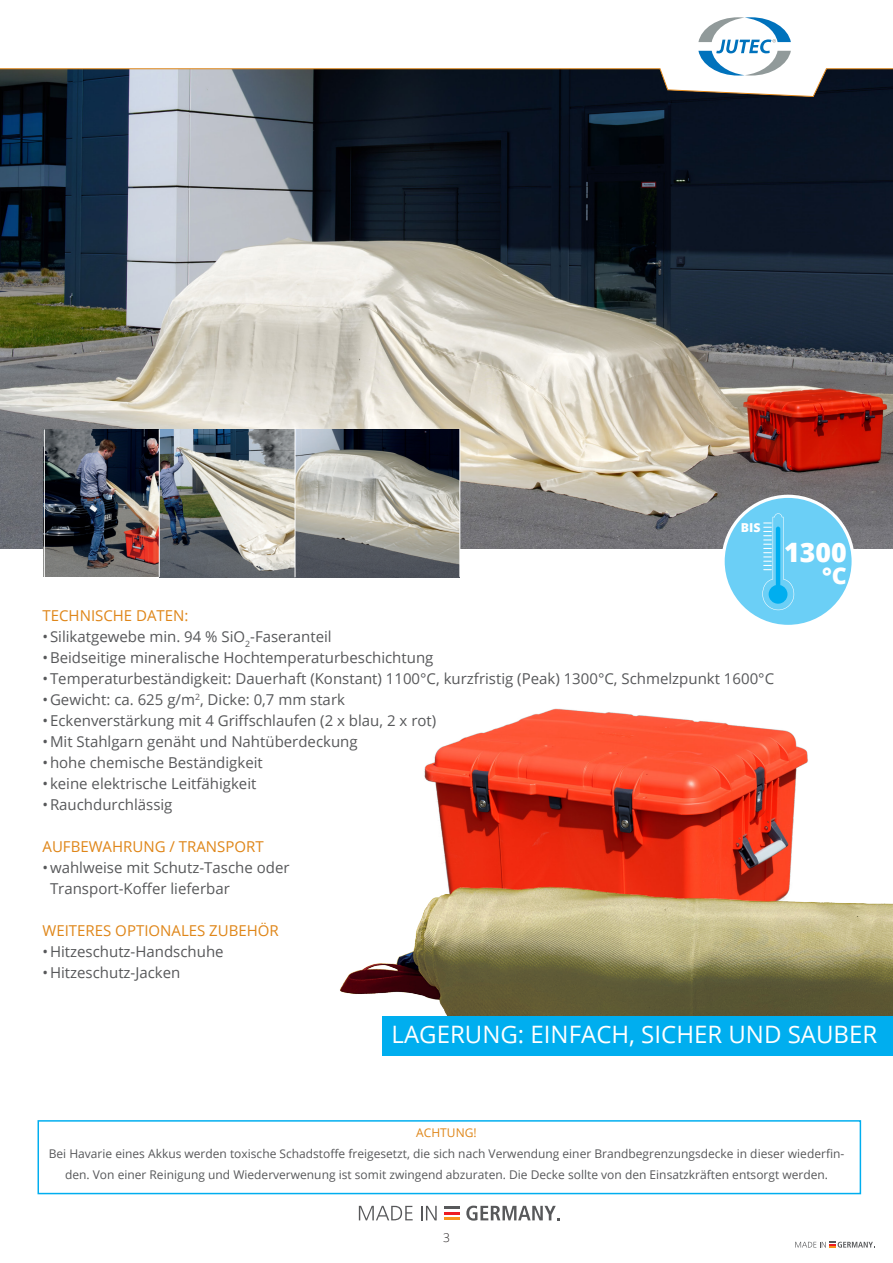
<style>
.page{position:relative;width:893px;height:1263px;background:#fff}
.page>*{position:absolute;margin:0;border:0;box-sizing:border-box;transform-origin:0 0}
.t1{font:800 26.7px "Open Sans";color:#fff}
.t2{font:24px "Open Sans";color:#fff}
.t3{font:800 23.1px "Open Sans";color:#fff}
.aufzählung{font:15px "Open Sans";color:#57585a}
.aufzählung-2{font:15px "Open Sans";color:#df8619}
.t4{font:800 12.3px "Open Sans";color:#fff}
.aufzählung-3{font:12px/21px "Open Sans";color:#57585a;text-align:center}
.aufzählung-4{font:12px "Open Sans";color:#df8619}
.t5{font:300 12px "Open Sans";color:#231f20}
</style>
<div class="page">
<svg style="left:795px;top:1242px;width:78px;height:5px"></svg>
<img style="left:0;top:97px;width:893px;height:452px">
<svg style="left:359px;top:1206px;width:54px;height:14px"></svg>
<svg style="left:421px;top:1206px;width:16px;height:14px"></svg>
<svg style="left:466px;top:1205px;width:94px;height:15px"></svg>
<hr style="left:444px;top:1217px;width:16px;height:3px;background:#f7931d">
<hr style="left:444px;top:1212px;width:16px;height:3px;background:#ee1d23">
<hr style="left:444px;top:1206px;width:16px;height:3px;background:#57585a">
<svg style="left:0;top:17px;width:893px;height:80px"></svg>
<img style="left:424px;top:708px;width:384px;height:148px">
<img style="left:340px;top:856px;width:553px;height:200px">
<svg style="left:721px;top:495px;width:134px;height:130px"></svg>
<div style="left:383px;top:1016px;width:510px;height:40px;background:#00aeef"></div>
<div style="left:38px;top:1120px;width:823px;height:74px;border:2px solid #00aeef"></div>
<img style="left:45px;top:429px;width:414px;height:148px">
<hr style="left:159px;top:429px;width:1px;height:148px;background:#fff">
<hr style="left:295px;top:427px;width:1px;height:150px;background:#fff">
<hr style="left:44px;top:429px;width:1px;height:149px;background:#fff">
<hr style="left:459px;top:429px;width:1px;height:148px;background:#fff">
<p class="t4" style="left:741px;top:518px;width:21px">BIS</p>
<p class="aufzählung-2" style="left:43px;top:605px;width:148px">TECHNISCHE DATEN:</p>
<p class="aufzählung" style="left:43px;top:626px;width:291px">•Silikatgewebe min. 94 % SiO<sub>2</sub>-Faseranteil</p>
<p class="aufzählung" style="left:43px;top:647px;width:392px">•Beidseitige mineralische Hochtemperaturbeschichtung</p>
<p class="aufzählung" style="left:43px;top:668px;width:733px">•Temperaturbeständigkeit: Dauerhaft (Konstant) 1100°C, kurzfristig (Peak) 1300°C, Schmelzpunkt 1600°C</p>
<p class="aufzählung" style="left:43px;top:689px;width:304px">•Gewicht: ca. 625 g/m<sup>2</sup>, Dicke: 0,7 mm stark</p>
<p class="aufzählung" style="left:43px;top:710px;width:395px">•Eckenverstärkung mit 4 Griffschlaufen (2 x blau, 2 x rot)</p>
<p class="aufzählung" style="left:43px;top:731px;width:317px">•Mit Stahlgarn genäht und Nahtüberdeckung</p>
<p class="aufzählung" style="left:43px;top:752px;width:222px">•hohe chemische Beständigkeit</p>
<p class="aufzählung" style="left:43px;top:773px;width:215px">•keine elektrische Leitfähigkeit</p>
<p class="aufzählung" style="left:43px;top:794px;width:132px">•Rauchdurchlässig</p>
<p class="aufzählung-2" style="left:43px;top:836px;width:223px">AUFBEWAHRUNG / TRANSPORT</p>
<p class="aufzählung" style="left:43px;top:857px;width:248px">•wahlweise mit Schutz-Tasche oder</p>
<p class="aufzählung" style="left:50px;top:878px;width:181px">Transport-Koffer lieferbar</p>
<p class="aufzählung-2" style="left:43px;top:920px;width:238px">WEITERES OPTIONALES ZUBEHÖR</p>
<p class="aufzählung" style="left:43px;top:941px;width:183px">•Hitzeschutz-Handschuhe</p>
<p class="aufzählung" style="left:43px;top:962px;width:139px">•Hitzeschutz-Jacken</p>
<p class="t1" style="left:784px;top:532px;width:64px">1300</p>
<p class="t3" style="left:822px;top:558px;width:26px">°C</p>
<p class="t2" style="left:392px;top:1018px;width:487px">LAGERUNG: EINFACH, SICHER UND SAUBER</p>
<p class="aufzählung-4" style="left:416px;top:1124px;width:62px">ACHTUNG!</p>
<p class="aufzählung-3" style="left:49px;top:1143px;width:797px">Bei Havarie eines Akkus werden toxische Schadstoffe freigesetzt, die sich nach Verwendung einer Brandbegrenzungsdecke in dieser wiederfin&shy;den. Von einer Reinigung und Wiederverwenung ist somit zwingend abzuraten. Die Decke sollte von den Einsatzkräften entsorgt werden.</p>
<p class="t5" style="left:443px;top:1230px;width:8px">3</p>
</div>
